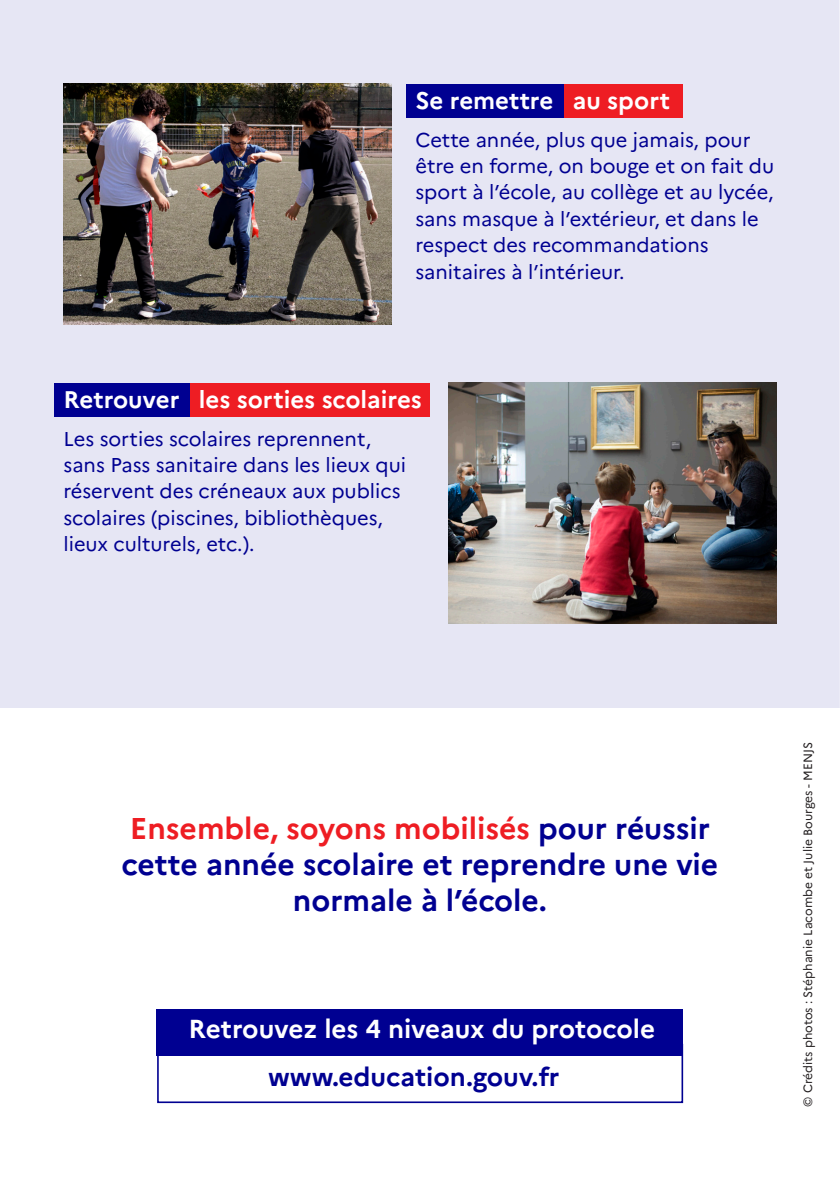
<style>
.page{position:relative;width:840px;height:1191px;background:#fff}
.page>*{position:absolute;margin:0;border:0;box-sizing:border-box;transform-origin:0 0}
.t1{font:700 30px/36px "Marianne";color:#000091;text-align:center}
.t2{font:700 26px "Marianne";color:#fff}
.t3{font:700 26px "Marianne";color:#000091}
.t4{font:700 24px "Marianne";color:#fff}
.t5{font:20px/26.4px "Marianne";color:#000091}
.t6{font:12px "Marianne";color:#231f20}
.s1{color:#ee1d23}
</style>
<div class="page">
<div style="left:0;top:0;width:839px;height:707px;background:#e6e6f4"></div>
<div style="left:157px;top:1009px;width:525px;height:47px;background:#000091"></div>
<div style="left:157px;top:1043px;width:525px;height:60px;border:2px solid #000091"></div>
<img style="left:448px;top:383px;width:328px;height:241px">
<img style="left:63px;top:84px;width:328px;height:241px">
<div style="left:405px;top:84px;width:159px;height:33px;background:#000091"></div>
<div style="left:564px;top:84px;width:118px;height:33px;background:#ee1d23"></div>
<div style="left:54px;top:383px;width:136px;height:34px;background:#000091"></div>
<div style="left:190px;top:383px;width:239px;height:34px;background:#ee1d23"></div>
<p class="t4" style="left:415px;top:86px;width:256px">Se remettre au sport</p>
<p class="t5" style="left:415px;top:126px;width:360px">Cette année, plus que jamais, pour être en forme, on bouge et on fait du sport à l’école, au collège et au lycée, sans masque à l’extérieur, et dans le respect des recommandations sanitaires à l’intérieur.</p>
<p class="t4" style="left:63px;top:385px;width:359px">Retrouver les sorties scolaires</p>
<p class="t5" style="left:63px;top:425px;width:344px">Les sorties scolaires reprennent, sans Pass sanitaire dans les lieux qui réservent des créneaux aux publics scolaires (piscines, bibliothèques, lieux culturels, etc.).</p>
<p class="t1" style="left:121px;top:810px;width:598px"><span class="s1">Ensemble, soyons mobilisés</span> pour réussir cette année scolaire et reprendre une vie normale à l’école.</p>
<p class="t2" style="left:188px;top:1012px;width:468px">Retrouvez les 4 niveaux du protocole</p>
<h2 class="t3" style="left:268px;top:1061px;width:292px">www.education.gouv.fr</h2>
<p class="t6" style="left:800px;top:1106px;width:366px;rotate:-90deg">© Crédits photos : Stéphanie Lacombe et Julie Bourges - MENJS</p>
</div>
